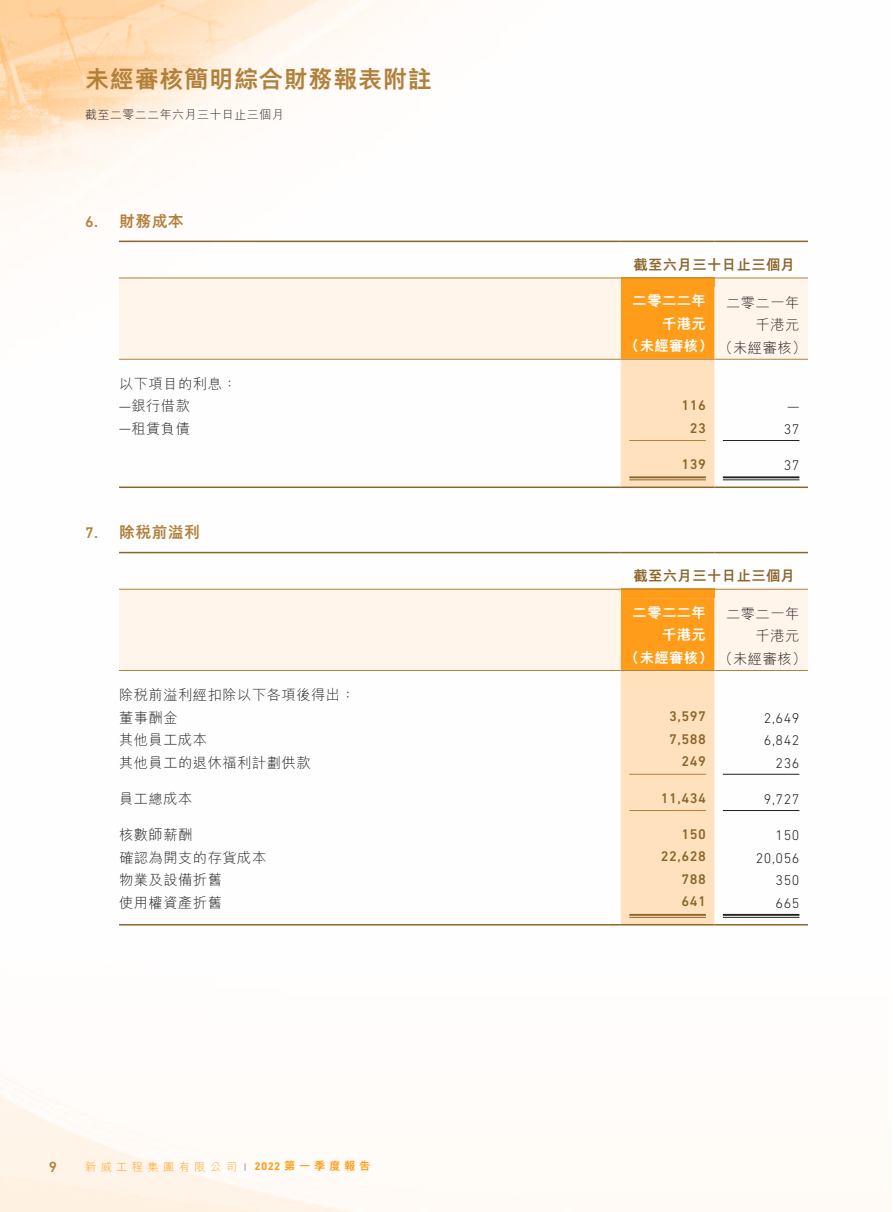
<style>
.page{position:relative;width:893px;height:1212px;background:#fff}
.page>*{position:absolute;margin:0;border:0;box-sizing:border-box;transform-origin:0 0}
.t1{font:800 24px "M Hei HK";letter-spacing:.035em;color:#b1813c}
._3__標題{font:800 15.75px "M Hei HK";letter-spacing:.035em;color:#b1813c}
._3__標題-2{font:500 15.75px "DIN Next LT Pro";color:#b1813c}
.t2{font:500 15px "DIN Next LT Pro";color:#b1813c}
._1__內文{font:300 14.25px "M Hei HK";letter-spacing:.035em;color:#231f20}
._1__內文-2{font:500 14.25px "DIN Next LT Pro";letter-spacing:.035em;color:#8b652b}
._1__內文-3{font:800 14.25px "M Hei HK";letter-spacing:.035em;color:#fff}
._1__內文-4{font:300 14.25px "DIN Next LT Pro";letter-spacing:.035em;color:#231f20}
._1__內文-5{font:800 14.25px "M Hei HK";letter-spacing:.035em;color:#8b652b}
.t3{font:300 12px "M Hei HK";letter-spacing:.035em;color:#231f20}
.t4{font:800 11.25px "M Hei HK";letter-spacing:.33em;color:#ff9d1b}
.t5{font:300 11.25px "M Hei HK";letter-spacing:.39em;color:#ff9d1b}
.t6{font:300 7.5px "M Hei HK";color:#6c6d70}
.s1{font-family:"DIN Next LT Pro"}
.s2{font-family:"DIN Next LT Pro";font-weight:700}
.s3{font-weight:300;color:#231f20}
</style>
<div class="page">
<img style="left:0;top:0;width:808px;height:1212px">
<svg style="left:119px;top:279px;width:689px;height:207px"></svg>
<hr style="left:119px;top:241px;width:502px;height:1px;background:#8b652b">
<hr style="left:621px;top:241px;width:93px;height:1px;background:#8b652b">
<hr style="left:714px;top:241px;width:94px;height:1px;background:#8b652b">
<hr style="left:119px;top:278px;width:502px;height:1px;background:#b1813c">
<hr style="left:621px;top:278px;width:93px;height:1px;background:#b1813c">
<hr style="left:714px;top:278px;width:94px;height:1px;background:#b1813c">
<hr style="left:119px;top:359px;width:502px;height:1px;background:#b1813c">
<hr style="left:621px;top:359px;width:93px;height:1px;background:#b1813c">
<hr style="left:714px;top:359px;width:94px;height:1px;background:#b1813c">
<hr style="left:629px;top:440px;width:77px;height:1px;background:#b1813c">
<hr style="left:723px;top:440px;width:76px;height:1px;background:#231f20">
<hr style="left:629px;top:476px;width:77px;height:2px;background:#8b652b">
<hr style="left:629px;top:479px;width:77px;height:1px;background:#8b652b">
<hr style="left:723px;top:476px;width:76px;height:2px;background:#231f20">
<hr style="left:723px;top:479px;width:76px;height:1px;background:#231f20">
<hr style="left:119px;top:486px;width:502px;height:2px;background:#8b652b">
<hr style="left:621px;top:486px;width:93px;height:2px;background:#8b652b">
<hr style="left:714px;top:486px;width:94px;height:2px;background:#8b652b">
<svg style="left:119px;top:590px;width:689px;height:334px"></svg>
<hr style="left:119px;top:552px;width:502px;height:1px;background:#8b652b">
<hr style="left:621px;top:552px;width:93px;height:1px;background:#8b652b">
<hr style="left:714px;top:552px;width:94px;height:1px;background:#8b652b">
<hr style="left:119px;top:589px;width:502px;height:1px;background:#b1813c">
<hr style="left:621px;top:589px;width:93px;height:1px;background:#b1813c">
<hr style="left:714px;top:589px;width:94px;height:1px;background:#b1813c">
<hr style="left:119px;top:670px;width:502px;height:1px;background:#b1813c">
<hr style="left:621px;top:670px;width:93px;height:1px;background:#b1813c">
<hr style="left:714px;top:670px;width:94px;height:1px;background:#b1813c">
<hr style="left:629px;top:774px;width:77px;height:1px;background:#b1813c">
<hr style="left:723px;top:774px;width:76px;height:1px;background:#231f20">
<hr style="left:629px;top:810px;width:77px;height:1px;background:#b1813c">
<hr style="left:723px;top:810px;width:76px;height:1px;background:#231f20">
<hr style="left:629px;top:914px;width:77px;height:2px;background:#8b652b">
<hr style="left:629px;top:917px;width:77px;height:1px;background:#8b652b">
<hr style="left:723px;top:914px;width:76px;height:2px;background:#231f20">
<hr style="left:723px;top:917px;width:76px;height:1px;background:#231f20">
<hr style="left:119px;top:924px;width:502px;height:1px;background:#8b652b">
<hr style="left:621px;top:924px;width:93px;height:1px;background:#8b652b">
<hr style="left:714px;top:924px;width:94px;height:1px;background:#8b652b">
<h1 class="t1" style="left:85px;top:67px;width:348px">未經審核簡明綜合財務報表附註</h1>
<p class="t3" style="left:85px;top:108px;width:200px">截至二零二二年六月三十日止三個月</p>
<p class="_3__標題-2" style="left:85px;top:212px;width:15px">6.</p>
<p class="_3__標題" style="left:119px;top:213px;width:66px">財務成本</p>
<p class="_1__內文" style="left:119px;top:376px;width:119px">以下項目的利息：</p>
<p class="_1__內文" style="left:119px;top:399px;width:72px"><span class="s1">—</span>銀行借款</p>
<p class="_1__內文" style="left:119px;top:421px;width:72px"><span class="s1">—</span>租賃負債</p>
<p class="_3__標題-2" style="left:85px;top:523px;width:15px">7.</p>
<p class="_3__標題" style="left:119px;top:524px;width:82px">除稅前溢利</p>
<p class="_1__內文" style="left:119px;top:687px;width:237px">除稅前溢利經扣除以下各項後得出：</p>
<p class="_1__內文" style="left:119px;top:710px;width:60px">董事酬金</p>
<p class="_1__內文" style="left:119px;top:732px;width:90px">其他員工成本</p>
<p class="_1__內文" style="left:119px;top:755px;width:193px">其他員工的退休福利計劃供款</p>
<p class="_1__內文" style="left:119px;top:791px;width:75px">員工總成本</p>
<p class="_1__內文" style="left:119px;top:827px;width:75px">核數師薪酬</p>
<p class="_1__內文" style="left:119px;top:850px;width:149px">確認為開支的存貨成本</p>
<p class="_1__內文" style="left:119px;top:872px;width:104px">物業及設備折舊</p>
<p class="_1__內文" style="left:119px;top:895px;width:104px">使用權資產折舊</p>
<p class="t2" style="left:49px;top:1158px;width:10px">9</p>
<p class="t5" style="left:85px;top:1161px;width:153px">新威工程集團有限公司</p>
<p class="t6" style="left:241px;top:1163px;width:9px">｜</p>
<p class="t4" style="left:254px;top:1160px;width:117px"><span class="s2">2022</span>第一季度報告</p>
<p class="_1__內文-5" style="left:633px;top:258px;width:163px">截至六月三十日止三個月</p>
<p class="_1__內文" style="left:726px;top:295px;width:75px">二零二一年</p>
<p class="_1__內文-3" style="left:633px;top:294px;width:75px">二零二二年</p>
<p class="_1__內文-3" style="left:662px;top:316px;width:45px">千港元</p>
<p class="_1__內文-3" style="left:625px;top:339px;width:183px">（未經審核）<span class="s3">（未經審核(</span></p>
<p class="_1__內文" style="left:756px;top:318px;width:45px">千港元</p>
<p class="_1__內文-2" style="left:681px;top:397px;width:26px">116</p>
<p class="_1__內文-2" style="left:690px;top:420px;width:18px">23</p>
<p class="_1__內文-2" style="left:681px;top:456px;width:26px">139</p>
<p class="_1__內文-4" style="left:788px;top:398px;width:13px">—</p>
<p class="_1__內文-4" style="left:784px;top:421px;width:17px">37</p>
<p class="_1__內文-4" style="left:784px;top:457px;width:17px">37</p>
<p class="_1__內文-5" style="left:633px;top:569px;width:163px">截至六月三十日止三個月</p>
<p class="_1__內文" style="left:726px;top:606px;width:75px">二零二一年</p>
<p class="_1__內文-3" style="left:633px;top:605px;width:75px">二零二二年</p>
<p class="_1__內文-3" style="left:662px;top:628px;width:45px">千港元</p>
<p class="_1__內文-3" style="left:625px;top:650px;width:183px">（未經審核）<span class="s3">（未經審核(</span></p>
<p class="_1__內文" style="left:756px;top:629px;width:45px">千港元</p>
<p class="_1__內文-2" style="left:669px;top:708px;width:38px">3,597</p>
<p class="_1__內文-4" style="left:764px;top:709px;width:37px">2,649</p>
<p class="_1__內文-2" style="left:669px;top:731px;width:38px">7,588</p>
<p class="_1__內文-4" style="left:764px;top:732px;width:37px">6,842</p>
<p class="_1__內文-2" style="left:681px;top:753px;width:26px">249</p>
<p class="_1__內文-4" style="left:776px;top:754px;width:25px">236</p>
<p class="_1__內文-2" style="left:661px;top:789px;width:47px">11,434</p>
<p class="_1__內文-4" style="left:764px;top:791px;width:37px">9,727</p>
<p class="_1__內文-2" style="left:681px;top:826px;width:26px">150</p>
<p class="_1__內文-4" style="left:776px;top:827px;width:25px">150</p>
<p class="_1__內文-2" style="left:661px;top:848px;width:47px">22,628</p>
<p class="_1__內文-4" style="left:756px;top:849px;width:45px">20,056</p>
<p class="_1__內文-2" style="left:681px;top:871px;width:26px">788</p>
<p class="_1__內文-4" style="left:776px;top:872px;width:25px">350</p>
<p class="_1__內文-2" style="left:681px;top:893px;width:26px">641</p>
<p class="_1__內文-4" style="left:776px;top:894px;width:25px">665</p>
</div>
